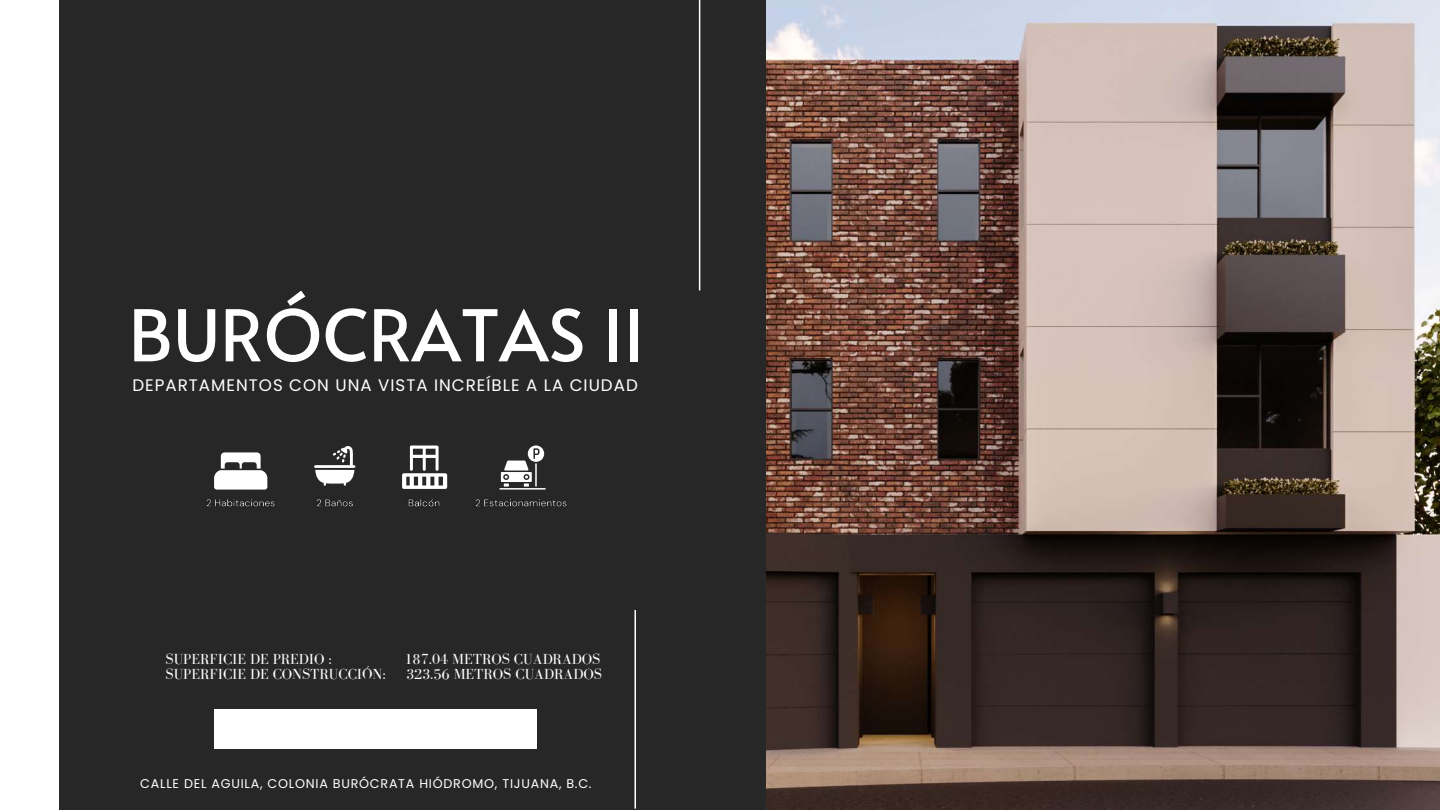
<style>
.page{position:relative;width:1440px;height:810px;background:#272727}
.page>*{position:absolute;margin:0;border:0;box-sizing:border-box;transform-origin:0 0}
.t1{font:71px "Alata";color:#fff}
.t2{font:16.7px "Poppins";letter-spacing:.06em;color:#fff}
.t3{font:15px "Bodoni FLF";color:#fff}
.t4{font:12.7px "Poppins";letter-spacing:.06em;color:#fff}
</style>
<div class="page">
<div style="left:0;top:0;width:59px;height:810px;background:#fff"></div>
<hr style="left:699px;top:0;width:1px;height:290px;background:#fff">
<hr style="left:634px;top:610px;width:2px;height:199px;background:#fff">
<svg style="left:499px;top:446px;width:47px;height:44px"></svg>
<svg style="left:314px;top:446px;width:41px;height:40px"></svg>
<svg style="left:214px;top:452px;width:53px;height:38px"></svg>
<svg style="left:402px;top:446px;width:45px;height:43px"></svg>
<img style="left:767px;top:0;width:673px;height:810px">
<div style="left:214px;top:709px;width:323px;height:40px;background:#fff"></div>
<img style="left:408px;top:499px;width:32px;height:8px">
<img style="left:475px;top:499px;width:92px;height:8px">
<img style="left:206px;top:499px;width:69px;height:8px">
<img style="left:317px;top:499px;width:36px;height:8px">
<h1 class="t1" style="left:129px;top:283px;width:517px">BURÓCRATAS II</h1>
<p class="t2" style="left:132px;top:373px;width:507px">DEPARTAMENTOS CON UNA VISTA INCREÍBLE A LA CIUDAD</p>
<p class="t3" style="left:166px;top:651px;width:168px">SUPERFICIE DE PREDIO :</p>
<p class="t3" style="left:405px;top:651px;width:197px">187.04 METROS CUADRADOS</p>
<p class="t3" style="left:166px;top:666px;width:222px">SUPERFICIE DE CONSTRUCCIÓN:</p>
<p class="t3" style="left:406px;top:666px;width:197px">323.56 METROS CUADRADOS</p>
<p class="t4" style="left:140px;top:775px;width:453px">CALLE DEL AGUILA, COLONIA BURÓCRATA HIÓDROMO, TIJUANA, B.C.</p>
</div>
